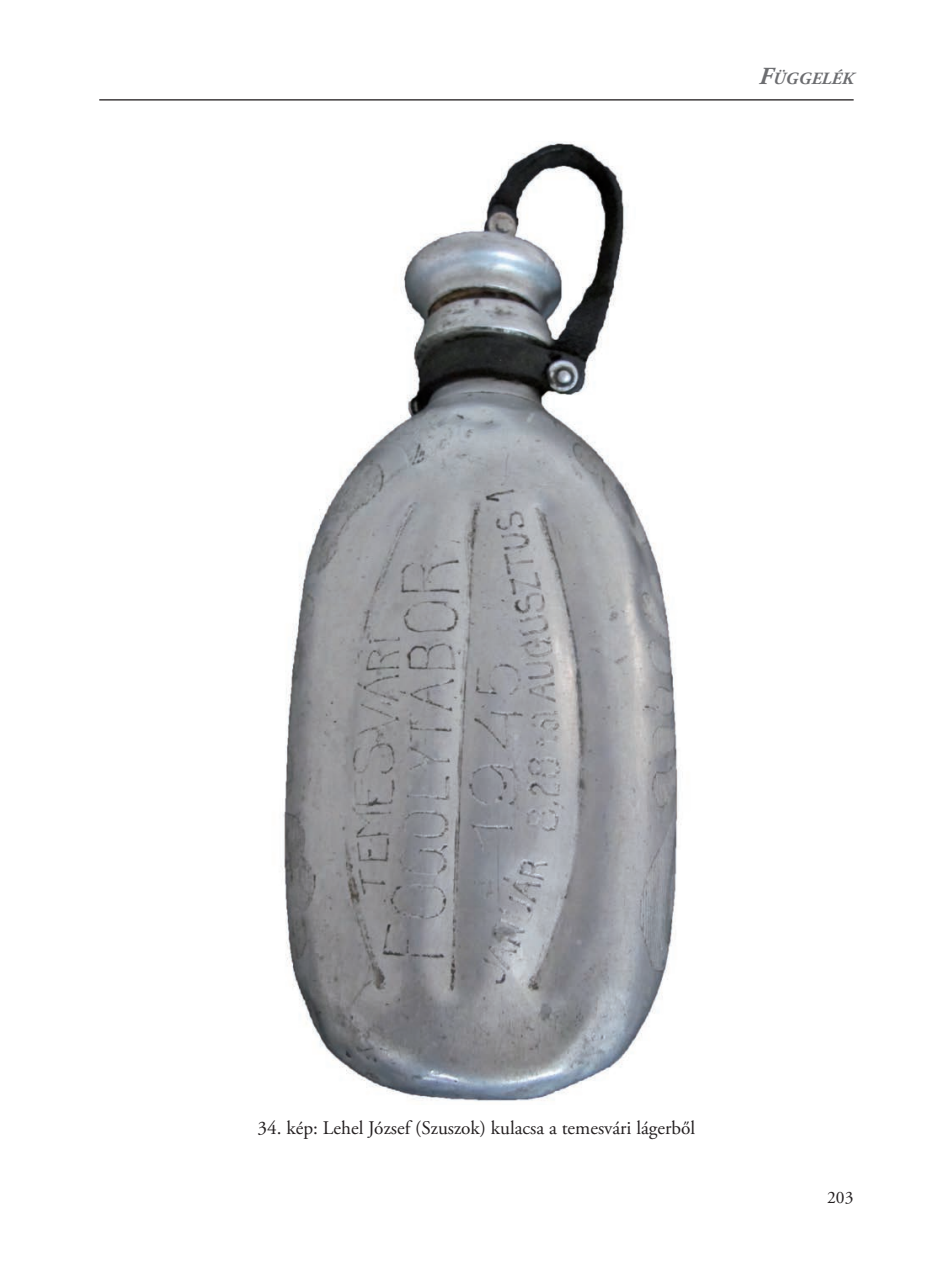
<style>
.page{position:relative;width:943px;height:1265px;background:#fff}
.page>*{position:absolute;margin:0;border:0;box-sizing:border-box;transform-origin:0 0}
.t1{font:19.25px "Adobe Garamond Pro";color:#231f20}
.t2{font:17.5px "Adobe Garamond Pro";color:#231f20}
.t3{font:italic 700 17.15px "Adobe Garamond Pro";color:#6c6d70}
.s1{font-size:24.5px}
</style>
<div class="page">
<hr style="left:99px;top:99px;width:754px;height:2px;background:#231f20">
<img style="left:282px;top:142px;width:399px;height:959px">
<p class="t3" style="left:759px;top:69px;width:96px"><span class="s1">F</span>üggelék</p>
<p class="t1" style="left:258px;top:1116px;width:439px">34. kép: Lehel József (Szuszok) kulacsa a temesvári lágerből</p>
<p class="t2" style="left:827px;top:1187px;width:28px">203</p>
</div>
